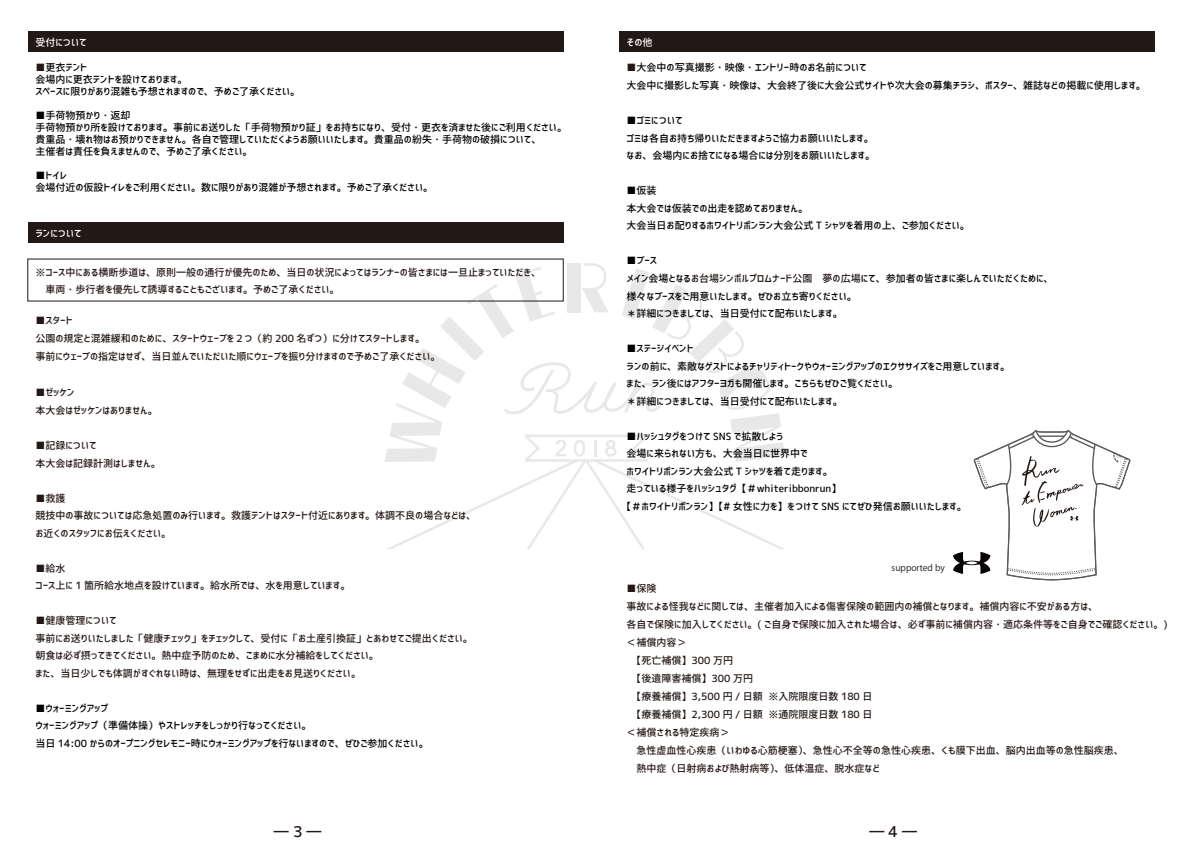
<style>
.page{position:relative;width:1191px;height:842px;background:#fff}
.page>*{position:absolute;margin:0;border:0;box-sizing:border-box;transform-origin:0 0}
.t1{font:15px "Corporate Logo Medium";color:#221815}
.t2{font:10px/17.5px "Corporate Logo Medium";color:#040000}
.t3{font:10px/18px "Corporate Logo Medium";color:#221815}
.t4{font:10px "Corporate Logo Medium";color:#fff}
.t5{font:8.9px "Koz Go Pro";color:#221815}
.s1{color:#221815}
</style>
<div class="page">
<svg style="left:387px;top:462px;width:397px;height:87px"></svg>
<svg style="left:385px;top:263px;width:400px;height:199px"></svg>
<div style="left:28px;top:31px;width:535px;height:21px;background:#221815"></div>
<div style="left:28px;top:222px;width:535px;height:21px;background:#221815"></div>
<div style="left:619px;top:31px;width:535px;height:21px;background:#221815"></div>
<svg style="left:953px;top:430px;width:178px;height:151px"></svg>
<p class="t4" style="left:35px;top:35px;width:53px">受付について</p>
<p class="t2" style="left:35px;top:61px;width:266px;line-height:12px"><span class="s1">■</span>更衣テント<br>会場内に更衣テントを設けております。<br>スペースに限りがあり混雑も予想されますので、予めご了承ください。</p>
<p class="t2" style="left:35px;top:109px;width:533px;line-height:12px">■手荷物預かり・返却<br>手荷物預かり所を設けております。事前にお送りした「手荷物預かり証」をお持ちになり、受付・更衣を済ませた後にご利用ください。貴重品・壊れ物はお預かりできません。各自で管理していただくようお願いいたします。貴重品の紛失・手荷物の破損について、<br>主催者は責任を負えませんので、予めご了承ください。</p>
<p class="t2" style="left:35px;top:169px;width:399px;line-height:12px">■トイレ<br>会場付近の仮設トイレをご利用ください。数に限りがあり混雑が予想されます。予めご了承ください。</p>
<p class="t4" style="left:35px;top:227px;width:48px">ランについて</p>
<p class="t3" style="left:35px;top:263px;width:507px;line-height:17.5px">※コース中にある横断歩道は、原則一般の通行が優先のため、当日の状況によってはランナーの皆さまには一旦止まっていただき、　車両・歩行者を優先して誘導することもございます。予めご了承ください。</p>
<p class="t3" style="left:35px;top:311px;width:406px">■スタート<br>公園の規定と混雑緩和のために、スタートウェーブを２つ（約 200 名ずつ）に分けてスタートします。<br>事前にウェーブの指定はせず、当日並んでいただいた順にウェーブを振り分けますので予めご了承ください。</p>
<p class="t3" style="left:35px;top:383px;width:124px">■ゼッケン<br>本大会はゼッケンはありません。</p>
<p class="t3" style="left:35px;top:437px;width:127px;line-height:17.5px">■記録について<br>本大会は記録計測はしません。</p>
<p class="t3" style="left:35px;top:489px;width:442px;line-height:17.5px">■救護<br>競技中の事故については応急処置のみ行います。救護テントはスタート付近にあります。体調不良の場合などは、お近くのスタッフにお伝えください。</p>
<p class="t3" style="left:35px;top:559px;width:316px;line-height:17.5px">■給水<br>コース上に 1 箇所給水地点を設けています。給水所では、水を用意しています。</p>
<p class="t3" style="left:35px;top:612px;width:439px;line-height:17.5px">■健康管理について<br>事前にお送りいたしました「健康チェック」をチェックして、受付に「お土産引換証」とあわせてご提出ください。朝食は必ず摂ってきてください。熱中症予防のため、こまめに水分補給をしてください。<br>また、当日少しでも体調がすぐれない時は、無理をせずに出走をお見送りください。</p>
<p class="t2" style="left:35px;top:699px;width:395px">■ウォーミングアップ<br>ウォーミングアップ（準備体操）やストレッチをしっかり行なってください。<br>当日 14:00 からのオープニングセレモニー時にウォーミングアップを行ないますので、ぜひご参加ください。</p>
<p class="t4" style="left:626px;top:35px;width:28px">その他</p>
<p class="t2" style="left:626px;top:58px;width:521px;line-height:18px"><span class="s1">■</span>大会中の写真撮影・映像・エントリー時のお名前について<br>大会中に撮影した写真・映像は、大会終了後に大会公式サイトや次大会の募集チラシ、ポスター、雑誌などの掲載に使用します。</p>
<p class="t2" style="left:626px;top:111px;width:250px">■ゴミについて<br>ゴミは各自お持ち帰りいただきますようご協力お願いいたします。なお、会場内にお捨てになる場合には分別をお願いいたします。</p>
<p class="t2" style="left:626px;top:181px;width:345px">■仮装<br>本大会では仮装での出走を認めておりません。<br>大会当日お配りするホワイトリボンラン大会公式 T シャツを着用の上、ご参加ください。</p>
<p class="t2" style="left:626px;top:251px;width:428px">■ブース<br>メイン会場となる<span class="s1">お台場シンボルプロムナード公園　夢の広場</span>にて、参加者の皆さまに楽しんでいただくために、様々なブースをご用意いたします。ぜひお立ち寄りください。<br>＊詳細につきましては、当日受付にて配布いたします。</p>
<p class="t2" style="left:626px;top:339px;width:385px">■ステージイベント<br>ランの前に、素敵なゲストによるチャリティトークやウォーミングアップのエクササイズをご用意しています。また、ラン後にはアフターヨガも開催します。こちらもぜひご覧ください。<br>＊詳細につきましては、当日受付にて配布いたします。</p>
<p class="t2" style="left:626px;top:427px;width:158px">■ハッシュタグをつけて SNS で拡散しよう</p>
<p class="t2" style="left:626px;top:444px;width:183px">会場に来られない方も、大会当日に世界中で</p>
<p class="t2" style="left:626px;top:462px;width:208px">ホワイトリボンラン大会公式 T シャツを着て走ります。</p>
<p class="t2" style="left:626px;top:479px;width:221px">走っている様子をハッシュタグ【＃whiteribbonrun】　</p>
<p class="t2" style="left:621px;top:497px;width:347px">【＃ホワイトリボンラン】【# 女性に力を】をつけて SNS にてぜひ発信お願いいたします。</p>
<p class="t5" style="left:891px;top:562px;width:55px">supported by</p>
<p class="t3" style="left:626px;top:579px;width:542px">■保険<br>事故による怪我などに関しては、主催者加入による傷害保険の範囲内の補償となります。補償内容に不安がある方は、<br>各自で保険に加入してください。( ご自身で保険に加入された場合は、必ず事前に補償内容・適応条件等をご自身でご確認ください。)＜補償内容＞<br>　【死亡補償】300 万円<br>　【後遺障害補償】300 万円<br>　【療養補償】3,500 円 / 日額 ※入院限度日数 180 日<br>　【療養補償】2,300 円 / 日額 ※通院限度日数 180 日<br>＜補償される特定疾病＞<br>　急性虚血性心疾患（いわゆる心筋梗塞）、急性心不全等の急性心疾患、くも膜下出血、脳内出血等の急性脳疾患、<br>　熱中症（日射病および熱射病等）、低体温症、脱水症など</p>
<p class="t1" style="left:274px;top:821px;width:49px">― 3 ―</p>
<p class="t1" style="left:869px;top:821px;width:49px">― 4 ―</p>
</div>
